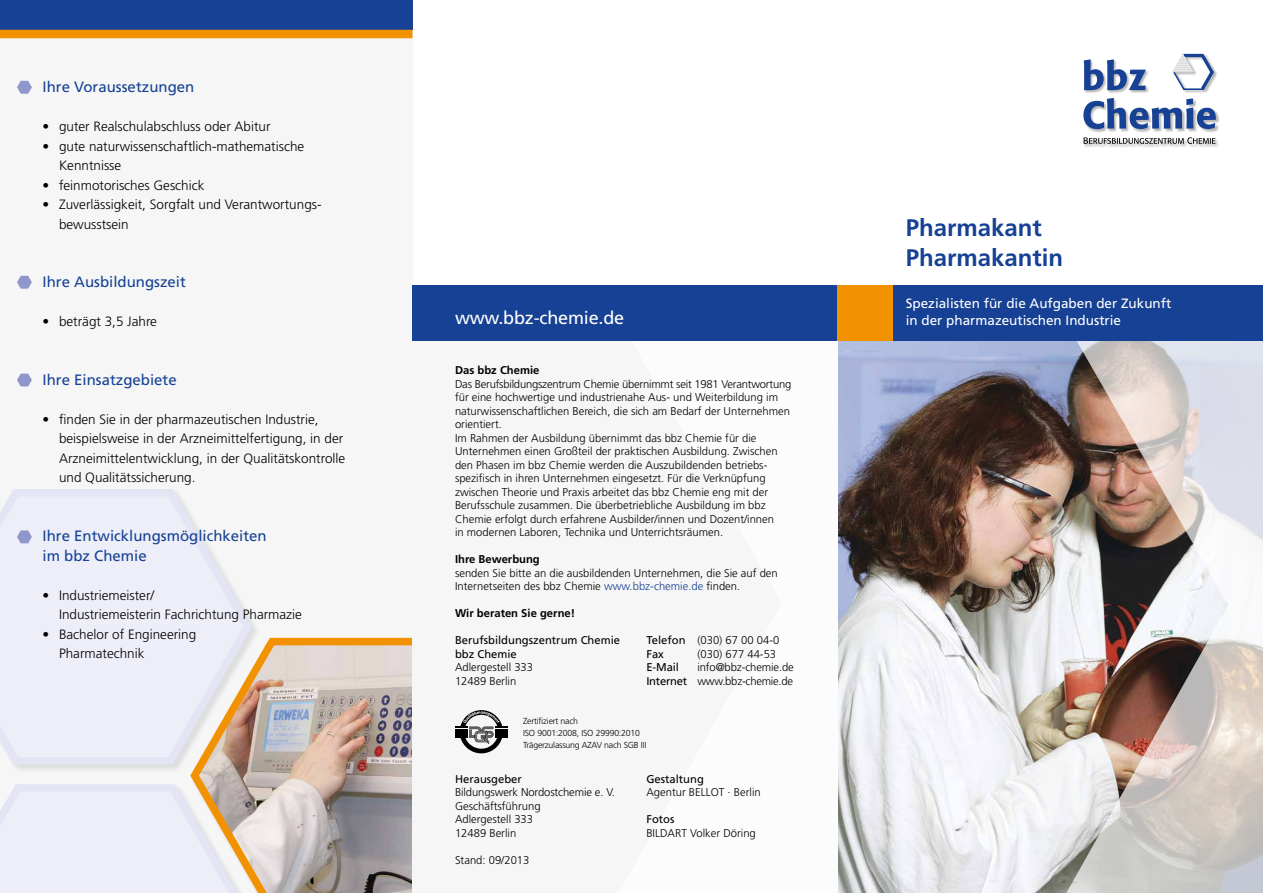
<style>
.page{position:relative;width:1263px;height:893px;background:#fff}
.page>*{position:absolute;margin:0;border:0;box-sizing:border-box;transform-origin:0 0}
.t1{font:700 24px/30px "Frutiger";color:#164194}
.t2{font:18px "Frutiger";letter-spacing:-.01em;color:#fff}
.t3{font:15px/19.5px "Frutiger";color:#164194}
.t4{font:300 13.5px/19.5px "Frutiger";color:#000}
.t5{font:13.5px/16.5px "Frutiger";color:#fff}
.t6{font:300 11.25px/13.5px "Frutiger";color:#000}
.t7{font:11.25px "Frutiger";color:#000}
.t8{font:700 11.25px "Frutiger";color:#000}
.t9{font:300 11.25px "Frutiger";letter-spacing:-.02em;color:#000}
.t10{font:300 8.7px/12px "Frutiger";letter-spacing:-.02em;color:#000}
.s1{color:#164194}
.s2{font-weight:400}
</style>
<div class="page">
<div style="left:0;top:0;width:412px;height:893px;background:#f6f6f6"></div>
<img style="left:190px;top:637px;width:222px;height:256px">
<img style="left:838px;top:340px;width:219px;height:553px">
<img style="left:1057px;top:340px;width:206px;height:553px">
<div style="left:0;top:489px;width:260px;height:284px;background:#000;opacity:.1"></div>
<svg style="left:0;top:489px;width:256px;height:279px"></svg>
<div style="left:412px;top:327px;width:426px;height:566px;background:#f6f6f6"></div>
<div style="left:0;top:0;width:412px;height:30px;background:#164194"></div>
<svg style="left:0;top:778px;width:259px;height:115px"></svg>
<div style="left:412px;top:285px;width:851px;height:55px;background:#164194"></div>
<div style="left:1083px;top:54px;width:136px;height:94px;background:#000;opacity:.3"></div>
<svg style="left:1083px;top:137px;width:132px;height:7px"></svg>
<svg style="left:1083px;top:53px;width:133px;height:76px"></svg>
<div style="left:838px;top:285px;width:55px;height:55px;background:#f39200"></div>
<svg style="left:17px;top:81px;width:15px;height:13px"></svg>
<svg style="left:17px;top:276px;width:15px;height:13px"></svg>
<svg style="left:17px;top:374px;width:15px;height:12px"></svg>
<svg style="left:17px;top:530px;width:15px;height:13px"></svg>
<div style="left:0;top:30px;width:412px;height:8px;background:#f39200"></div>
<svg style="left:455px;top:710px;width:53px;height:43px"></svg>
<h3 class="t3" style="left:43px;top:77px;width:153px">Ihre Voraussetzungen</h3>
<p class="t4" style="left:43px;top:117px;width:230px">• guter Realschulabschluss oder Abitur</p>
<p class="t4" style="left:59px;top:137px;width:247px;text-indent:-16px">• gute naturwissenschaftlich-mathematische<br>Kenntnisse</p>
<p class="t4" style="left:43px;top:175px;width:163px">• feinmotorisches Geschick</p>
<p class="t4" style="left:59px;top:195px;width:264px;text-indent:-16px">• Zuverlässigkeit, Sorgfalt und Verantwortungs&shy;bewusstsein</p>
<h3 class="t3" style="left:43px;top:272px;width:145px">Ihre Ausbildungszeit</h3>
<p class="t4" style="left:43px;top:312px;width:116px">• beträgt 3,5 Jahre</p>
<h3 class="t3" style="left:43px;top:370px;width:136px">Ihre Einsatzgebiete</h3>
<p class="t4" style="left:59px;top:410px;width:288px;text-indent:-16px">• finden Sie in der pharmazeutischen Industrie, beispielsweise in der Arzneimittelfertigung, in der Arzneimittelentwicklung, in der Qualitätskontrolle und Qualitätssicherung.</p>
<h3 class="t3" style="left:43px;top:526px;width:226px">Ihre Entwicklungsmöglichkeiten im bbz Chemie</h3>
<p class="t4" style="left:59px;top:585px;width:244px;text-indent:-16px">• Industriemeister/<br>Industriemeisterin Fachrichtung Pharmazie</p>
<p class="t4" style="left:59px;top:624px;width:139px;text-indent:-16px">• Bachelor of Engineering<br>Pharmatechnik</p>
<h2 class="t2" style="left:455px;top:308px;width:171px">www.bbz-chemie.de</h2>
<p class="t8" style="left:455px;top:364px;width:86px">Das bbz Chemie</p>
<p class="t6" style="left:455px;top:377px;width:338px">Das Berufsbildungszentrum Chemie übernimmt seit 1981 Verantwortung für eine hochwertige und industrienahe Aus- und Weiterbildung im naturwissenschaftlichen Bereich, die sich am Bedarf der Unternehmen orientiert.<br>Im Rahmen der Ausbildung übernimmt das bbz Chemie für die Unternehmen einen Großteil der praktischen Ausbildung. Zwischen den Phasen im bbz Chemie werden die Auszubildenden betriebs&shy;spezifisch in ihren Unternehmen eingesetzt. Für die Verknüpfung zwischen Theorie und Praxis arbeitet das bbz Chemie eng mit der Berufsschule zusammen. Die überbetriebliche Ausbildung im bbz Chemie erfolgt durch erfahrene Ausbilder/innen und Dozent/innen<br>in modernen Laboren, Technika und Unterrichtsräumen.</p>
<p class="t8" style="left:455px;top:553px;width:86px">Ihre Bewerbung</p>
<p class="t6" style="left:455px;top:566px;width:324px">senden Sie bitte an die ausbildenden Unternehmen, die Sie auf den<br>Internetseiten des bbz Chemie <span class="s1">www.bbz-chemie.de</span> finden.</p>
<p class="t8" style="left:455px;top:607px;width:122px">Wir beraten Sie gerne!</p>
<p class="t7" style="left:455px;top:634px;width:167px">Berufsbildungszentrum Chemie</p>
<p class="t6" style="left:646px;top:634px;width:134px"><span class="s2">Telefon</span> (030) 67 00 04-0</p>
<p class="t7" style="left:455px;top:647px;width:63px">bbz Chemie</p>
<p class="t7" style="left:646px;top:647px;width:19px">Fax</p>
<p class="t6" style="left:697px;top:647px;width:80px">(030) 677 44-53</p>
<p class="t6" style="left:455px;top:661px;width:80px">Adlergestell 333</p>
<p class="t7" style="left:646px;top:661px;width:34px">E-Mail</p>
<p class="t6" style="left:697px;top:661px;width:98px">info@bbz-chemie.de</p>
<p class="t6" style="left:455px;top:674px;width:63px">12489 Berlin</p>
<p class="t9" style="left:646px;top:675px;width:148px"><span class="s2">Internet</span> www.bbz-chemie.de</p>
<p class="t10" style="left:523px;top:715px;width:125px">Zertifiziert nach<br>ISO 9001:2008, ISO 29990:2010<br>Trägerzulassung AZAV nach SGB III</p>
<p class="t7" style="left:455px;top:772px;width:68px">Herausgeber</p>
<p class="t7" style="left:646px;top:772px;width:59px">Gestaltung</p>
<p class="t6" style="left:455px;top:786px;width:161px">Bildungswerk Nordostchemie e. V.</p>
<p class="t6" style="left:646px;top:786px;width:116px">Agentur BELLOT · Berlin</p>
<p class="t6" style="left:455px;top:799px;width:87px">Geschäftsführung<br>Adlergestell 333</p>
<p class="t7" style="left:646px;top:813px;width:30px">Fotos</p>
<p class="t6" style="left:455px;top:826px;width:63px">12489 Berlin</p>
<p class="t6" style="left:646px;top:826px;width:111px">BILDART Volker Döring</p>
<p class="t6" style="left:455px;top:853px;width:76px">Stand: 09/2013</p>
<h1 class="t1" style="left:906px;top:212px;width:159px">Pharmakant<br>Pharmakantin</h1>
<p class="t5" style="left:906px;top:295px;width:267px">Spezialisten für die Aufgaben der Zukunft in der pharmazeutischen Industrie</p>
</div>
